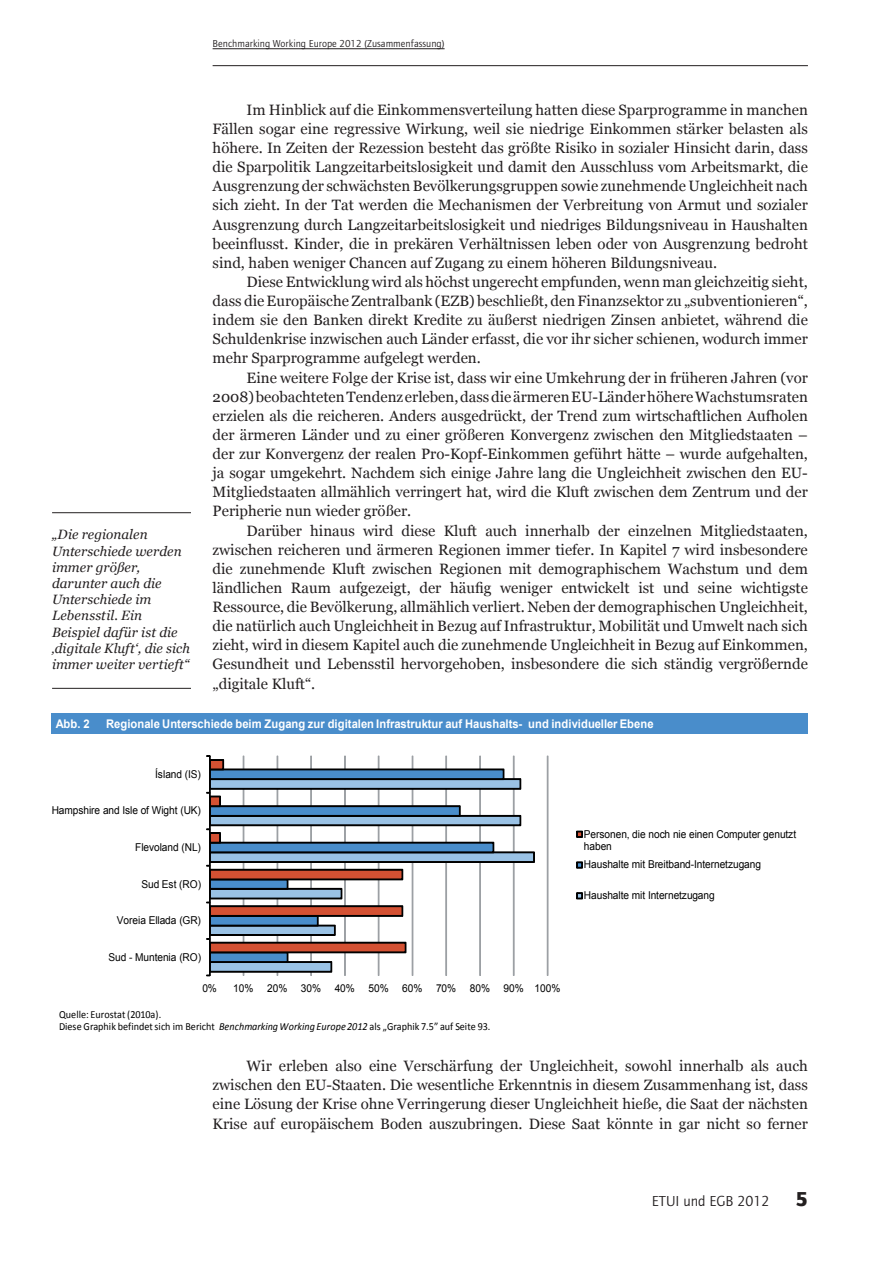
<style>
.page{position:relative;width:893px;height:1263px;background:#fff}
.page>*{position:absolute;margin:0;border:0;box-sizing:border-box;transform-origin:0 0}
.t1{font:15px/19.2px "Georgia";color:#231f20;text-align:justify}
.t2{font:15px "Foundry Journal";color:#231f20}
.t3{font:italic 13.5px/16.2px "Georgia";letter-spacing:.005em;color:#231f20}
.t4{font:700 12px "Arial";letter-spacing:.01em;color:#fff;scale:.94 1}
.t5{font:10.8px/12.3px "Arial";letter-spacing:-.005em;color:#000;scale:.94 1}
.t6{font:10.8px/12.8px "Calibri";color:#000;scale:.94 1}
.t7{font:10.5px "Foundry Journal";color:#231f20}
.s1{font-style:italic}
.s2{font-weight:700;font-size:20.85px}
</style>
<div class="page">
<hr style="left:213px;top:65px;width:595px;height:1px;background:#231f20">
<hr style="left:213px;top:48px;width:232px;height:1px;background:#231f20">
<div style="left:547px;top:756px;width:1px;height:219px;border:1px solid #9ca0a4"></div>
<svg style="left:207px;top:755px;width:328px;height:221px"></svg>
<svg style="left:576px;top:831px;width:7px;height:7px"></svg>
<svg style="left:576px;top:862px;width:7px;height:6px"></svg>
<svg style="left:576px;top:892px;width:7px;height:7px"></svg>
<div style="left:51px;top:713px;width:757px;height:21px;background:#498dcb"></div>
<hr style="left:52px;top:512px;width:139px;height:1px;background:#231f20">
<hr style="left:52px;top:688px;width:139px;height:1px;background:#231f20">
<p class="t7" style="left:213px;top:38px;width:233px">Benchmarking Working Europe 2012 (Zusammenfassung)</p>
<p class="t3" style="left:52px;top:527px;width:140px">„Die regionalen<br>Unterschiede werden immer größer, darunter auch die<br>Unterschiede im<br>Lebensstil. Ein<br>Beispiel dafür ist die ‚digitale Kluft‘, die sich immer weiter vertieft“</p>
<p class="t1" style="left:213px;top:100px;width:597px;text-indent:34px">Im Hinblick auf die Einkommensverteilung hatten diese Sparprogramme in manchen Fällen sogar eine regressive Wirkung, weil sie niedrige Einkommen stärker belasten als höhere. In Zeiten der Rezession besteht das größte Risiko in sozialer Hinsicht darin, dass die Sparpolitik Langzeitarbeitslosigkeit und damit den Ausschluss vom Arbeitsmarkt, die Ausgrenzung der schwächsten Bevölkerungsgruppen sowie zunehmende Ungleichheit nach sich zieht. In der Tat werden die Mechanismen der Verbreitung von Armut und sozialer Ausgrenzung durch Langzeitarbeitslosigkeit und niedriges Bildungsniveau in Haushalten beeinflusst. Kinder, die in prekären Verhältnissen leben oder von Ausgrenzung bedroht sind, haben weniger Chancen auf Zugang zu einem höheren Bildungsniveau.</p>
<p class="t1" style="left:213px;top:272px;width:597px;text-indent:34px">Diese Entwicklung wird als höchst ungerecht empfunden, wenn man gleichzeitig sieht, dass die Europäische Zentralbank (EZB) beschließt, den Finanzsektor zu „subventionieren“, indem sie den Banken direkt Kredite zu äußerst niedrigen Zinsen anbietet, während die Schuldenkrise inzwischen auch Länder erfasst, die vor ihr sicher schienen, wodurch immer mehr Sparprogramme aufgelegt werden.</p>
<p class="t1" style="left:213px;top:368px;width:597px;text-indent:34px">Eine weitere Folge der Krise ist, dass wir eine Umkehrung der in früheren Jahren (vor 2008) beobachteten Tendenz erleben, dass die ärmeren EU-Länder höhere Wachstumsraten erzielen als die reicheren. Anders ausgedrückt, der Trend zum wirtschaftlichen Aufholen der ärmeren Länder und zu einer größeren Konvergenz zwischen den Mitgliedstaaten – der zur Konvergenz der realen Pro-Kopf-Einkommen geführt hätte – wurde aufgehalten, ja sogar umgekehrt. Nachdem sich einige Jahre lang die Ungleichheit zwischen den EU-Mitgliedstaaten allmählich verringert hat, wird die Kluft zwischen dem Zentrum und der Peripherie nun wieder größer.</p>
<p class="t1" style="left:213px;top:521px;width:597px;text-indent:34px">Darüber hinaus wird diese Kluft auch innerhalb der einzelnen Mitgliedstaaten, zwischen reicheren und ärmeren Regionen immer tiefer. In Kapitel 7 wird insbesondere die zunehmende Kluft zwischen Regionen mit demographischem Wachstum und dem ländlichen Raum aufgezeigt, der häufig weniger entwickelt ist und seine wichtigste Ressource, die Bevölkerung, allmählich verliert. Neben der demographischen Ungleichheit, die natürlich auch Ungleichheit in Bezug auf Infrastruktur, Mobilität und Umwelt nach sich zieht, wird in diesem Kapitel auch die zunehmende Ungleichheit in Bezug auf Einkommen, Gesundheit und Lebensstil hervorgehoben, insbesondere die sich ständig vergrößernde „digitale Kluft“.</p>
<p class="t4" style="left:56px;top:716px;width:38px">Abb. 2</p>
<p class="t4" style="left:106px;top:716px;width:584px">Regionale Unterschiede beim Zugang zur digitalen Infrastruktur auf Haushalts- und individueller Ebene</p>
<p class="t5" style="left:155px;top:768px;width:50px">Ísland (IS)</p>
<p class="t5" style="left:52px;top:804px;width:160px">Hampshire and Isle of Wight (UK)</p>
<p class="t5" style="left:135px;top:841px;width:71px">Flevoland (NL)</p>
<p class="t5" style="left:141px;top:878px;width:65px">Sud Est (RO)</p>
<p class="t5" style="left:117px;top:914px;width:91px">Voreia Ellada (GR)</p>
<p class="t5" style="left:109px;top:951px;width:100px">Sud - Muntenia (RO)</p>
<p class="t5" style="left:202px;top:982px;width:17px">0%</p>
<p class="t5" style="left:233px;top:982px;width:23px">10%</p>
<p class="t5" style="left:267px;top:982px;width:23px">20%</p>
<p class="t5" style="left:301px;top:982px;width:23px">30%</p>
<p class="t5" style="left:335px;top:982px;width:23px">40%</p>
<p class="t5" style="left:368px;top:982px;width:23px">50%</p>
<p class="t5" style="left:402px;top:982px;width:23px">60%</p>
<p class="t5" style="left:436px;top:982px;width:23px">70%</p>
<p class="t5" style="left:470px;top:982px;width:23px">80%</p>
<p class="t5" style="left:504px;top:982px;width:62px">90% 100%</p>
<p class="t5" style="left:584px;top:828px;width:227px">Personen, die noch nie einen Computer genutzt haben</p>
<p class="t5" style="left:584px;top:859px;width:190px">Haushalte mit Breitband-Internetzugang</p>
<p class="t5" style="left:584px;top:889px;width:141px">Haushalte mit Internetzugang</p>
<p class="t6" style="left:59px;top:1007px;width:460px">Quelle: Eurostat (2010a).<br>Diese Graphik befindet sich im Bericht <span class="s1">Benchmarking Working Europe 2012</span> als „Graphik 7.5” auf Seite 93.</p>
<p class="t1" style="left:213px;top:1057px;width:597px;text-indent:34px">Wir erleben also eine Verschärfung der Ungleichheit, sowohl innerhalb als auch zwischen den EU-Staaten. Die wesentliche Erkenntnis in diesem Zusammenhang ist, dass eine Lösung der Krise ohne Verringerung dieser Ungleichheit hieße, die Saat der nächsten Krise auf europäischem Boden auszubringen. Diese Saat könnte in gar nicht so ferner</p>
<p class="t2" style="left:652px;top:1192px;width:158px">ETUI und EGB 2012 <span class="s2">5</span></p>
</div>
